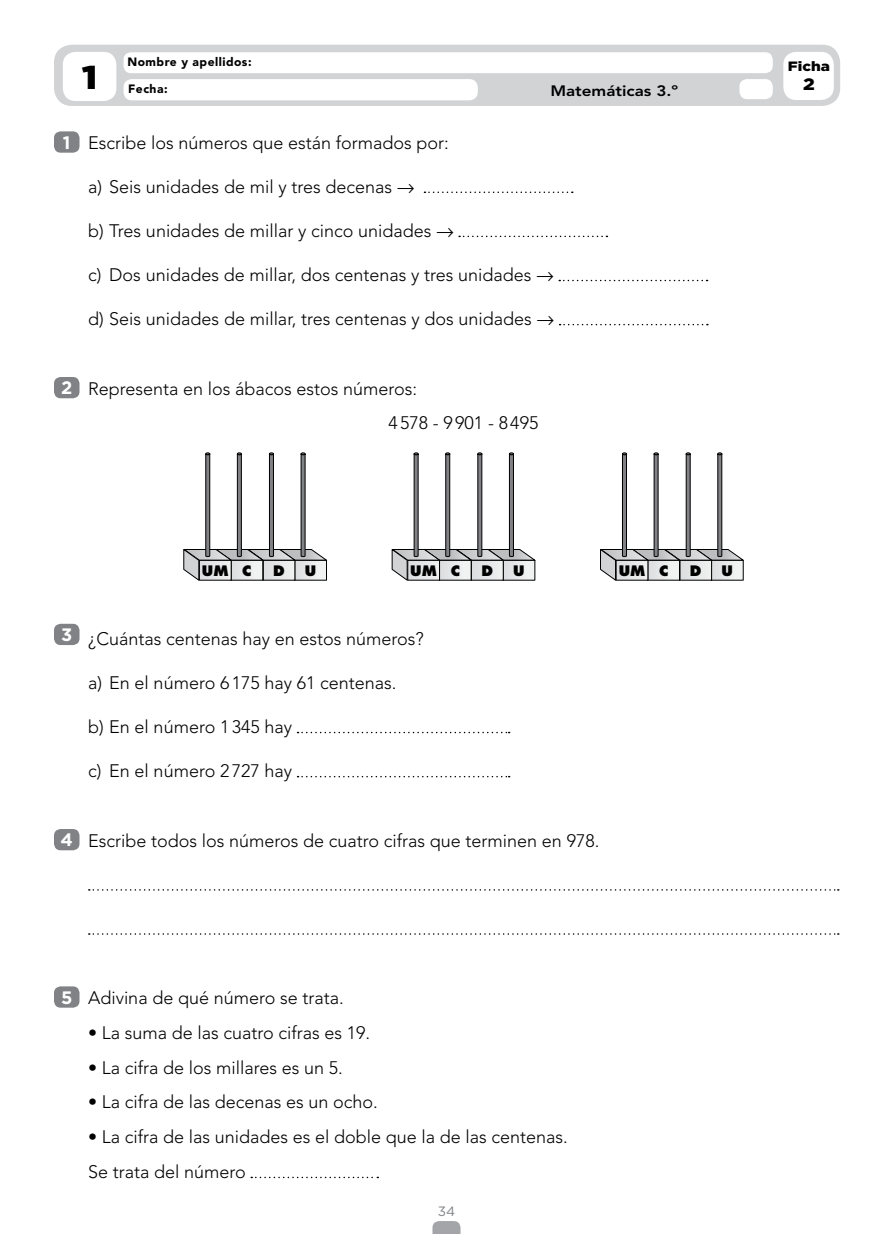
<style>
.page{position:relative;width:893px;height:1234px;background:#fff}
.page>*{position:absolute;margin:0;border:0;box-sizing:border-box;transform-origin:0 0}
.geneNumUniInicio{font:900 33px "Gotham";color:#000;scale:1.13 1}
.nuclTexAct{font:300 18px "Avenir LT Std";color:#000}
.NuclTextoActSinNum{font:300 18px "Avenir LT Std";color:#000}
.t1{font:700 18px "Gotham";color:#fff}
.geneTexFichaInicio{font:900 16.5px "Gotham";color:#000;scale:1.13 1}
.geneMateriaInicio{font:800 15px "Avenir LT Std";color:#000;scale:1.13 1}
.t2{font:800 14.1px "Futura Std";color:#000}
.geneTexFichaInicio-2{font:900 13.5px "Gotham";color:#000;scale:1.13 1}
.geneFolio{font:13.5px "Gotham";color:#808285}
.geneNombreInicio{font:900 12px "Avenir LT Std";letter-spacing:.04em;color:#000}
.geneFechaInicio{font:900 12px "Avenir LT Std";letter-spacing:.04em;color:#000}
</style>
<div class="page">
<svg style="left:432px;top:1221px;width:28px;height:12px"></svg>
<div style="left:54px;top:45px;width:786px;height:61px;background:#d1d3d4;border-radius:18px"></div>
<div style="left:63px;top:52px;width:53px;height:49px;background:#fff;border-radius:13px"></div>
<div style="left:739px;top:79px;width:34px;height:20px;background:#fff;border-radius:8px"></div>
<div style="left:783px;top:52px;width:51px;height:48px;background:#fff;border-radius:13px"></div>
<div style="left:123px;top:79px;width:355px;height:21px;background:#fff;border-radius:9px"></div>
<div style="left:123px;top:52px;width:650px;height:21px;background:#fff;border-radius:8px"></div>
<div style="left:54px;top:131px;width:26px;height:22px;background:#808285;border-radius:7px"></div>
<svg style="left:424px;top:191px;width:149px;height:2px"></svg>
<svg style="left:459px;top:235px;width:148px;height:2px"></svg>
<svg style="left:559px;top:280px;width:149px;height:1px"></svg>
<svg style="left:559px;top:324px;width:149px;height:1px"></svg>
<div style="left:54px;top:377px;width:26px;height:21px;background:#808285;border-radius:7px"></div>
<svg style="left:183px;top:452px;width:144px;height:129px"></svg>
<svg style="left:392px;top:452px;width:143px;height:129px"></svg>
<svg style="left:600px;top:452px;width:143px;height:129px"></svg>
<div style="left:54px;top:623px;width:26px;height:22px;background:#808285;border-radius:7px"></div>
<svg style="left:298px;top:731px;width:212px;height:2px"></svg>
<svg style="left:298px;top:775px;width:212px;height:2px"></svg>
<div style="left:54px;top:828px;width:26px;height:22px;background:#808285;border-radius:7px"></div>
<svg style="left:89px;top:889px;width:750px;height:1px"></svg>
<svg style="left:89px;top:933px;width:750px;height:1px"></svg>
<div style="left:54px;top:986px;width:26px;height:21px;background:#808285;border-radius:7px"></div>
<svg style="left:251px;top:1176px;width:127px;height:1px"></svg>
<p class="geneNumUniInicio" style="left:82px;top:54px;width:15px">1</p>
<p class="geneNombreInicio" style="left:127px;top:54px;width:126px">Nombre y apellidos:</p>
<p class="geneTexFichaInicio-2" style="left:788px;top:56px;width:39px">Ficha</p>
<p class="geneFechaInicio" style="left:128px;top:82px;width:41px">Fecha:</p>
<p class="geneTexFichaInicio" style="left:803px;top:73px;width:12px">2</p>
<p class="geneMateriaInicio" style="left:550px;top:82px;width:115px">Matemáticas 3.º</p>
<p class="t1" style="left:63px;top:130px;width:9px">1</p>
<p class="nuclTexAct" style="left:88px;top:132px;width:362px">Escribe los números que están formados por:</p>
<p class="nuclTexAct" style="left:88px;top:176px;width:328px">a) Seis unidades de mil y tres decenas →</p>
<p class="nuclTexAct" style="left:88px;top:220px;width:367px">b) Tres unidades de millar y cinco unidades →</p>
<p class="nuclTexAct" style="left:88px;top:264px;width:467px">c) Dos unidades de millar, dos centenas y tres unidades →</p>
<p class="nuclTexAct" style="left:88px;top:308px;width:468px">d) Seis unidades de millar, tres centenas y dos unidades →</p>
<p class="t1" style="left:61px;top:376px;width:13px">2</p>
<p class="nuclTexAct" style="left:88px;top:377px;width:331px">Representa en los ábacos estos números:</p>
<p class="NuclTextoActSinNum" style="left:389px;top:412px;width:151px">4578 - 9901 - 8495</p>
<p class="t2" style="left:202px;top:561px;width:51px">UM C</p>
<p class="t2" style="left:273px;top:561px;width:13px">D</p>
<p class="t2" style="left:305px;top:561px;width:13px">U</p>
<p class="t2" style="left:410px;top:561px;width:51px">UM C</p>
<p class="t2" style="left:482px;top:561px;width:13px">D</p>
<p class="t2" style="left:513px;top:561px;width:13px">U</p>
<p class="t2" style="left:619px;top:561px;width:51px">UM C</p>
<p class="t2" style="left:690px;top:561px;width:13px">D</p>
<p class="t2" style="left:722px;top:561px;width:13px">U</p>
<p class="t1" style="left:61px;top:622px;width:13px">3</p>
<p class="nuclTexAct" style="left:88px;top:628px;width:337px">¿Cuántas centenas hay en estos números?</p>
<p class="nuclTexAct" style="left:88px;top:672px;width:310px">a) En el número 6175 hay 61 centenas.</p>
<p class="nuclTexAct" style="left:88px;top:716px;width:206px">b) En el número 1345 hay</p>
<p class="nuclTexAct" style="left:88px;top:760px;width:206px">c) En el número 2727 hay</p>
<p class="t1" style="left:61px;top:827px;width:14px">4</p>
<p class="nuclTexAct" style="left:88px;top:829px;width:513px">Escribe todos los números de cuatro cifras que terminen en 978.</p>
<p class="t1" style="left:61px;top:985px;width:13px">5</p>
<p class="nuclTexAct" style="left:88px;top:986px;width:257px">Adivina de qué número se trata.</p>
<p class="NuclTextoActSinNum" style="left:88px;top:1021px;width:284px">• La suma de las cuatro cifras es 19.</p>
<p class="NuclTextoActSinNum" style="left:88px;top:1056px;width:256px">• La cifra de los millares es un 5.</p>
<p class="NuclTextoActSinNum" style="left:88px;top:1091px;width:291px">• La cifra de las decenas es un ocho.</p>
<p class="NuclTextoActSinNum" style="left:88px;top:1126px;width:481px">• La cifra de las unidades es el doble que la de las centenas.</p>
<p class="NuclTextoActSinNum" style="left:88px;top:1161px;width:159px">Se trata del número</p>
<p class="geneFolio" style="left:438px;top:1202px;width:19px">34</p>
</div>
